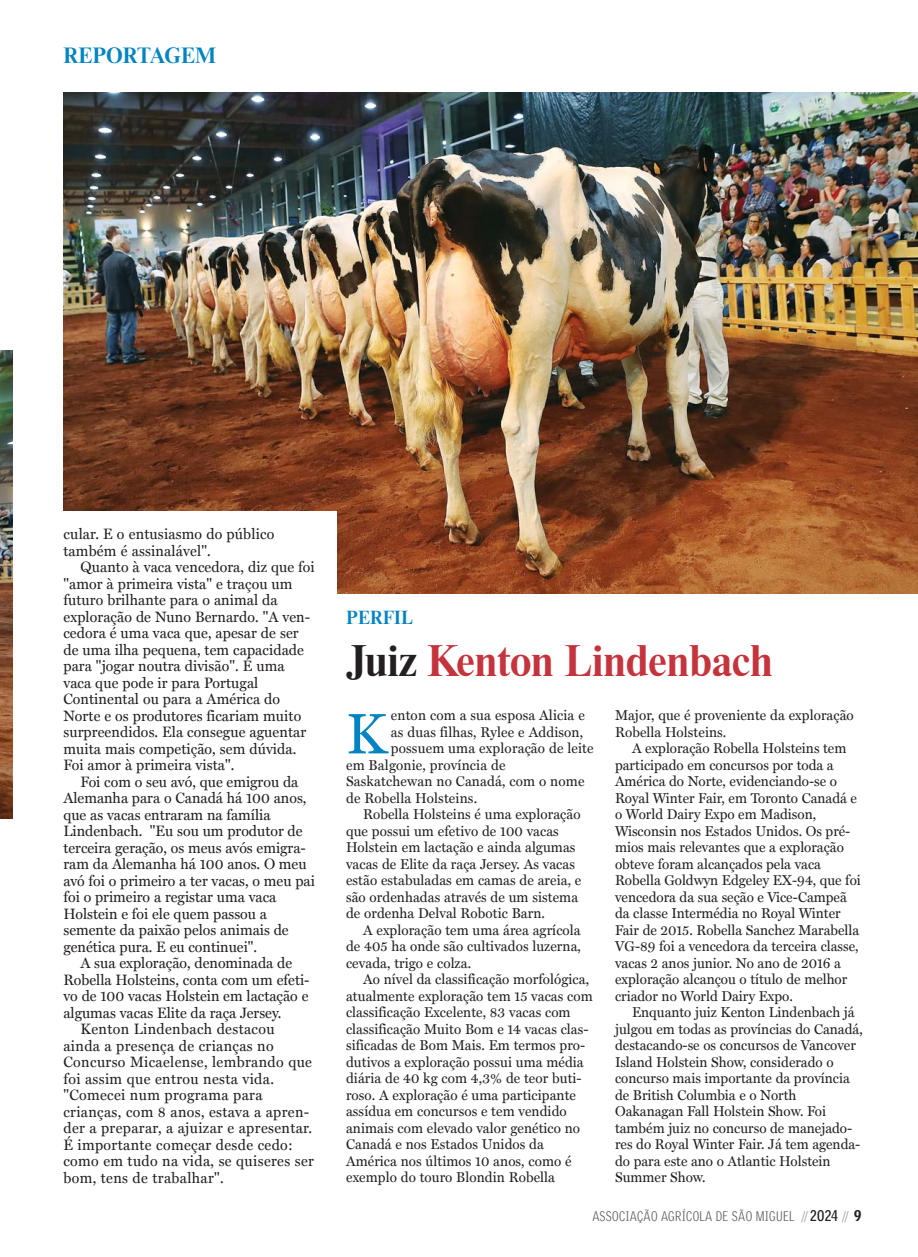
<style>
.page{position:relative;width:918px;height:1257px;background:#fff}
.page>*{position:absolute;margin:0;border:0;box-sizing:border-box;transform-origin:0 0}
.t1{font:57.45px "Miller Text";color:#0083c2;scale:.96 1}
.t2{font:700 42px "Times Eighteen LT";letter-spacing:-.015em;color:#c5333c}
.t3{font:700 21px "Times Eighteen LT";color:#0083c2}
.t4{font:700 18px "Times Eighteen LT";color:#0083c2}
.t5{font:15px/16.5px "Miller Text";letter-spacing:.005em;color:#231f20;scale:.96 1}
.t6{font:15px "Miller Text";letter-spacing:.025em;color:#231f20;scale:.96 1}
.t7{font:14.25px/16.5px "Miller Text";letter-spacing:.005em;color:#231f20;scale:.96 1}
.t8{font:300 13.5px "Griffith Gothic Cond";letter-spacing:.025em;color:#58595b}
.s1{color:#231f20}
.s2{color:#939598}
.s3{font-weight:700;font-size:15px;color:#231f20}
.s4{font-weight:900;font-size:15px;color:#231f20}
</style>
<div class="page">
<img style="left:0;top:351px;width:12px;height:467px">
<img style="left:63px;top:93px;width:855px;height:501px">
<div style="left:46px;top:512px;width:291px;height:220px;background:#fff"></div>
<h3 class="t3" style="left:63px;top:46px;width:154px">REPORTAGEM</h3>
<p class="t5" style="left:63px;top:526px;width:221px">cular. E o entusiasmo do público também é assinalável".</p>
<p class="t5" style="left:63px;top:559px;width:263px;text-indent:17px">Quanto à vaca vencedora, diz que foi "amor à primeira vista" e traçou um futuro brilhante para o animal da exploração de Nuno Bernardo. "A ven&shy;cedora é uma vaca que, apesar de ser de uma ilha pequena, tem capacidade para "jogar noutra divisão". É uma vaca que pode ir para Portugal Continental ou para a América do Norte e os produtores ficariam muito surpreendidos. Ela consegue aguentar muita mais competição, sem dúvida.<br>Foi amor à primeira vista".</p>
<p class="t5" style="left:80px;top:773px;width:229px">Foi com o seu avó, que emigrou da</p>
<p class="t5" style="left:63px;top:790px;width:255px">Alemanha para o Canadá há 100 anos,</p>
<p class="t5" style="left:63px;top:806px;width:217px">que as vacas entraram na família</p>
<p class="t5" style="left:63px;top:823px;width:251px">Lindenbach. "Eu sou um produtor de</p>
<p class="t5" style="left:63px;top:839px;width:254px">terceira geração, os meus avós emigra-</p>
<p class="t5" style="left:63px;top:856px;width:255px">ram da Alemanha há 100 anos. O meu</p>
<p class="t5" style="left:63px;top:872px;width:264px">avó foi o primeiro a ter vacas, o meu pai</p>
<p class="t5" style="left:63px;top:889px;width:223px">foi o primeiro a registar uma vaca</p>
<p class="t5" style="left:63px;top:905px;width:214px">Holstein e foi ele quem passou a</p>
<p class="t5" style="left:63px;top:922px;width:236px">semente da paixão pelos animais de</p>
<p class="t5" style="left:63px;top:938px;width:203px">genética pura. E eu continuei".</p>
<p class="t5" style="left:80px;top:955px;width:222px">A sua exploração, denominada de</p>
<p class="t5" style="left:63px;top:971px;width:258px">Robella Holsteins, conta com um efeti-</p>
<p class="t5" style="left:63px;top:988px;width:257px">vo de 100 vacas Holstein em lactação e</p>
<p class="t5" style="left:63px;top:1004px;width:229px">algumas vacas Elite da raça Jersey.</p>
<p class="t6" style="left:80px;top:1020px;width:204px">Kenton Lindenbach destacou</p>
<p class="t6" style="left:63px;top:1037px;width:221px">ainda a presença de crianças no</p>
<p class="t6" style="left:63px;top:1053px;width:261px">Concurso Micaelense, lembrando que</p>
<p class="t6" style="left:63px;top:1070px;width:221px">foi assim que entrou nesta vida.</p>
<p class="t6" style="left:63px;top:1086px;width:209px">"Comecei num programa para</p>
<p class="t6" style="left:63px;top:1103px;width:258px">crianças, com 8 anos, estava a apren-</p>
<p class="t6" style="left:63px;top:1119px;width:261px">der a preparar, a ajuizar e apresentar.</p>
<p class="t6" style="left:63px;top:1136px;width:241px">É importante começar desde cedo:</p>
<p class="t6" style="left:63px;top:1152px;width:263px">como em tudo na vida, se quiseres ser</p>
<p class="t6" style="left:63px;top:1169px;width:169px">bom, tens de trabalhar".</p>
<p class="t4" style="left:346px;top:609px;width:69px">PERFIL</p>
<h2 class="t2" style="left:346px;top:641px;width:429px"><span class="s1">Juiz</span> Kenton Lindenbach</h2>
<h1 class="t1" style="left:346px;top:700px;width:44px">K</h1>
<p class="t7" style="left:391px;top:707px;width:204px">enton com a sua esposa Alicia e</p>
<p class="t7" style="left:391px;top:724px;width:202px">as duas filhas, Rylee e Addison,</p>
<p class="t7" style="left:391px;top:740px;width:213px">possuem uma exploração de leite</p>
<p class="t7" style="left:346px;top:757px;width:168px">em Balgonie, província de</p>
<p class="t7" style="left:346px;top:773px;width:250px">Saskatchewan no Canadá, com o nome</p>
<p class="t7" style="left:346px;top:790px;width:138px">de Robella Holsteins.</p>
<p class="t7" style="left:363px;top:806px;width:228px">Robella Holsteins é uma exploração</p>
<p class="t7" style="left:346px;top:823px;width:223px">que possui um efetivo de 100 vacas</p>
<p class="t7" style="left:346px;top:839px;width:241px">Holstein em lactação e ainda algumas</p>
<p class="t7" style="left:346px;top:856px;width:240px">vacas de Elite da raça Jersey. As vacas</p>
<p class="t7" style="left:346px;top:872px;width:247px">estão estabuladas em camas de areia, e</p>
<p class="t7" style="left:346px;top:889px;width:243px">são ordenhadas através de um sistema</p>
<p class="t7" style="left:346px;top:905px;width:209px">de ordenha Delval Robotic Barn.</p>
<p class="t7" style="left:363px;top:922px;width:228px">A exploração tem uma área agrícola</p>
<p class="t7" style="left:346px;top:938px;width:246px">de 405 ha onde são cultivados luzerna,</p>
<p class="t7" style="left:346px;top:955px;width:132px">cevada, trigo e colza.</p>
<p class="t7" style="left:363px;top:971px;width:237px">Ao nível da classificação morfológica,</p>
<p class="t7" style="left:346px;top:988px;width:258px">atualmente exploração tem 15 vacas com</p>
<p class="t7" style="left:346px;top:1004px;width:235px">classificação Excelente, 83 vacas com</p>
<p class="t7" style="left:346px;top:1021px;width:254px">classificação Muito Bom e 14 vacas clas-</p>
<p class="t7" style="left:346px;top:1037px;width:251px">sificadas de Bom Mais. Em termos pro-</p>
<p class="t7" style="left:346px;top:1054px;width:249px">dutivos a exploração possui uma média</p>
<p class="t7" style="left:346px;top:1070px;width:247px">diária de 40 kg com 4,3% de teor buti-</p>
<p class="t7" style="left:346px;top:1087px;width:241px">roso. A exploração é uma participante</p>
<p class="t7" style="left:346px;top:1103px;width:231px">assídua em concursos e tem vendido</p>
<p class="t7" style="left:346px;top:1120px;width:245px">animais com elevado valor genético no</p>
<p class="t7" style="left:346px;top:1136px;width:208px">Canadá e nos Estados Unidos da</p>
<p class="t7" style="left:346px;top:1153px;width:236px">América nos últimos 10 anos, como é</p>
<p class="t7" style="left:346px;top:1169px;width:219px">exemplo do touro Blondin Robella</p>
<p class="t7" style="left:615px;top:707px;width:250px">Major, que é proveniente da exploração<br>Robella Holsteins.</p>
<p class="t7" style="left:615px;top:740px;width:258px;text-indent:17px">A exploração Robella Holsteins tem participado em concursos por toda a América do Norte, evidenciando-se o Royal Winter Fair, em Toronto Canadá e o World Dairy Expo em Madison, Wisconsin nos Estados Unidos. Os pré&shy;mios mais relevantes que a exploração obteve foram alcançados pela vaca Robella Goldwyn Edgeley EX-94, que foi vencedora da sua seção e Vice-Campeã da classe Intermédia no Royal Winter Fair de 2015. Robella Sanchez Marabella VG-89 foi a vencedora da terceira classe, vacas 2 anos junior. No ano de 2016 a exploração alcançou o título de melhor criador no World Dairy Expo.</p>
<p class="t7" style="left:615px;top:1004px;width:260px;text-indent:17px">Enquanto juiz Kenton Lindenbach já julgou em todas as províncias do Canadá, destacando-se os concursos de Vancover Island Holstein Show, considerado o concurso mais importante da província de British Columbia e o North Oakanagan Fall Holstein Show. Foi também juiz no concurso de manejado&shy;res do Royal Winter Fair. Já tem agenda&shy;do para este ano o Atlantic Holstein Summer Show.</p>
<p class="t8" style="left:592px;top:1209px;width:270px">ASSOCIAÇÃO AGRÍCOLA DE SÃO MIGUEL <span class="s2">//</span> <span class="s3">2024</span> <span class="s2">//</span> <span class="s4">9</span></p>
</div>
